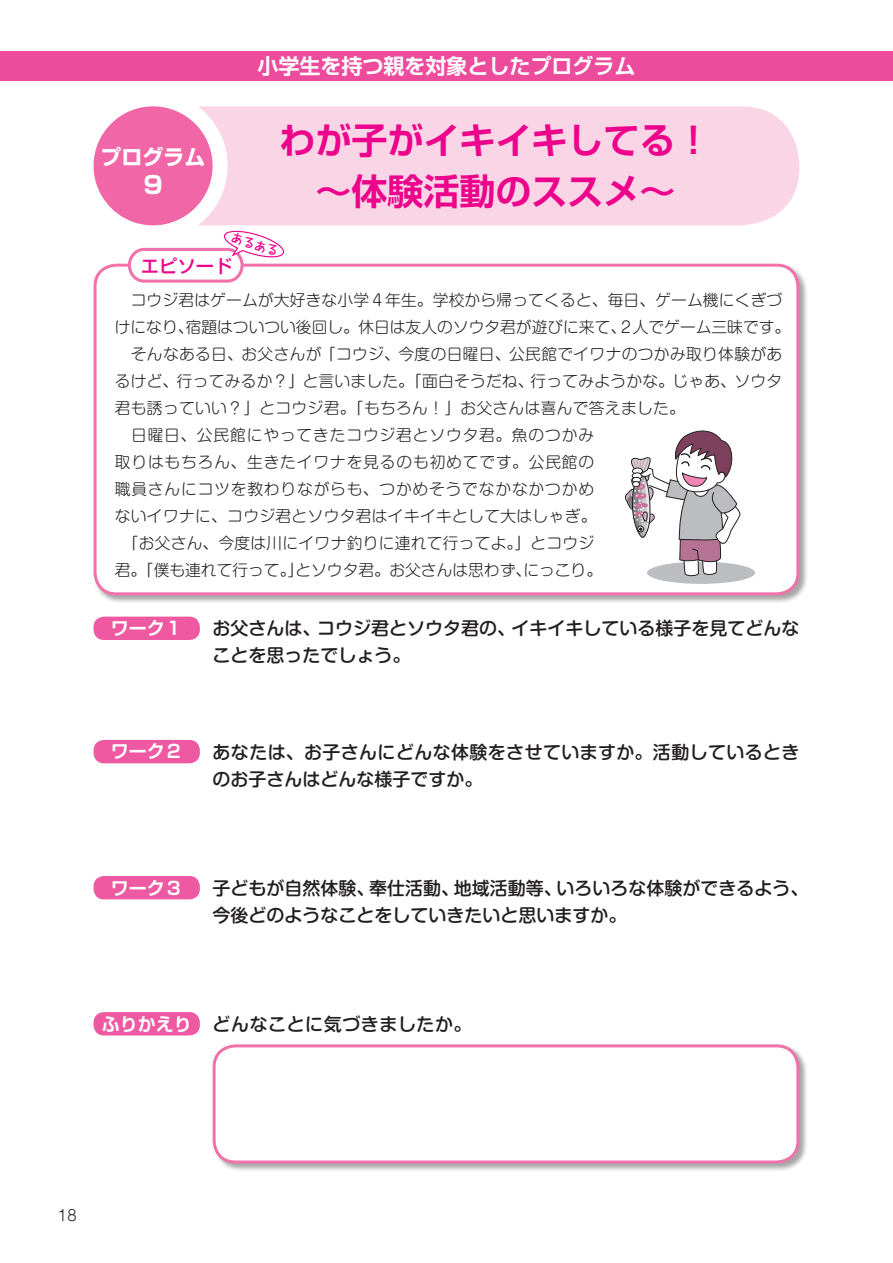
<style>
.page{position:relative;width:893px;height:1263px;background:#fff}
.page>*{position:absolute;margin:0;border:0;box-sizing:border-box;transform-origin:0 0}
.t1{font:700 36px/51px "Shin Go Pr 6 De";color:#ed028c;text-align:center}
.t2{font:700 24px "Shin Go Pr 6";color:#fff}
.t3{font:700 21px "Shin Go Pr 6 De";color:#fff}
.t4{font:700 21px "Shin Go Pr 6";color:#fff}
.t5{font:500 18.3px "Shin Go Pr 6";color:#ed028c}
.t6{font:500 18px/27px "Shin M Go Pr 6";color:#231f20}
.t7{font:500 18px/27px "Shin M Go Pr 6";letter-spacing:.02em;color:#231f20}
.t8{font:700 18px "Shin Go Pr 6 De";color:#fff}
.t9{font:500 18px "Shin M Go Pr 6";letter-spacing:.03em;color:#231f20}
.t10{font:300 15.75px/27px "Shin M Go Pr 6";letter-spacing:.02em;color:#231f20}
.t11{font:300 15px "Shin M Go Pr 6";color:#231f20}
.t12{font:700 12.15px "Taka Hand Std De";color:#ed028c}
</style>
<div class="page">
<div style="left:212px;top:1044px;width:596px;height:128px;background:#231f20;opacity:.4"></div>
<div style="left:214px;top:1046px;width:584px;height:116px;background:#fff;border-radius:21px"></div>
<div style="left:213px;top:1044px;width:586px;height:119px;border:3px solid #f171ab;border-radius:21px"></div>
<div style="left:94px;top:617px;width:106px;height:23px;background:#ef59a1;border-radius:10px"></div>
<div style="left:94px;top:740px;width:106px;height:23px;background:#ef59a1;border-radius:10px"></div>
<div style="left:94px;top:876px;width:106px;height:23px;background:#ef59a1;border-radius:10px"></div>
<div style="left:94px;top:1012px;width:106px;height:23px;background:#ef59a1;border-radius:10px"></div>
<div style="left:93px;top:263px;width:715px;height:341px;background:#231f20;opacity:.4"></div>
<div style="left:95px;top:265px;width:703px;height:329px;background:#fff;border-radius:21px"></div>
<div style="left:94px;top:264px;width:705px;height:331px;border:3px solid #f171ab;border-radius:21px"></div>
<div style="left:647px;top:562px;width:108px;height:22px;background:#bcbdc0;border-radius:50%"></div>
<svg style="left:625px;top:430px;width:117px;height:154px"></svg>
<div style="left:0;top:51px;width:893px;height:30px;background:#ed4c9c"></div>
<div style="left:123px;top:106px;width:676px;height:119px;background:#fad5e5;border-radius:59px"></div>
<div style="left:86px;top:99px;width:134px;height:134px;background:#f166a7;border-radius:50%"></div>
<div style="left:79px;top:91px;width:149px;height:149px;border:15px solid #fff;border-radius:50%"></div>
<div style="left:129px;top:249px;width:113px;height:32px;background:#fff;border-radius:15px"></div>
<div style="left:128px;top:248px;width:116px;height:35px;border:3px solid #f171ab;border-radius:15px"></div>
<svg style="left:222px;top:230px;width:63px;height:30px"></svg>
<h3 class="t4" style="left:101px;top:140px;width:106px">プログラム</h3>
<h2 class="t2" style="left:141px;top:166px;width:25px">９</h2>
<h3 class="t3" style="left:257px;top:49px;width:380px">小学生を持つ親を対象としたプログラム</h3>
<h1 class="t1" style="left:279px;top:113px;width:433px">わが子がイキイキしてる！～体験活動のススメ～</h1>
<p class="t12" style="left:234px;top:229px;width:50px;rotate:17deg">あるある</p>
<p class="t5" style="left:141px;top:251px;width:93px">エピソード</p>
<p class="t10" style="left:115px;top:286px;width:677px">　コウジ君はゲームが大好きな小学４年生。学校から帰ってくると、毎日、ゲーム機にくぎづけになり、宿題はついつい後回し。休日は友人のソウタ君が遊びに来て、２人でゲーム三昧です。　そんなある日、お父さんが「コウジ、今度の日曜日、公民館でイワナのつかみ取り体験があるけど、行ってみるか？」と言いました。「面白そうだね、行ってみようかな。じゃあ、ソウタ君も誘っていい？」とコウジ君。「もちろん！」お父さんは喜んで答えました。<br>　日曜日、公民館にやってきたコウジ君とソウタ君。魚のつかみ<br>取りはもちろん、生きたイワナを見るのも初めてです。公民館の<br>職員さんにコツを教わりながらも、つかめそうでなかなかつかめ<br>ないイワナに、コウジ君とソウタ君はイキイキとして大はしゃぎ。<br>　「お父さん、今度は川にイワナ釣りに連れて行ってよ。」とコウジ<br>君。「僕も連れて行って。」とソウタ君。お父さんは思わず、にっこり。</p>
<p class="t8" style="left:111px;top:613px;width:73px">ワーク１</p>
<p class="t8" style="left:111px;top:737px;width:73px">ワーク２</p>
<p class="t6" style="left:213px;top:614px;width:588px">お父さんは、コウジ君とソウタ君の、イキイキしている様子を見てどんなことを思ったでしょう。</p>
<p class="t7" style="left:213px;top:738px;width:588px">あなたは、お子さんにどんな体験をさせていますか。活動しているときのお子さんはどんな様子ですか。</p>
<p class="t8" style="left:111px;top:873px;width:73px">ワーク３</p>
<p class="t6" style="left:213px;top:874px;width:597px">子どもが自然体験、奉仕活動、地域活動等、いろいろな体験ができるよう、今後どのようなことをしていきたいと思いますか。</p>
<p class="t8" style="left:102px;top:1009px;width:91px">ふりかえり</p>
<p class="t9" style="left:213px;top:1009px;width:261px">どんなことに気づきましたか。</p>
<p class="t11" style="left:58px;top:1203px;width:20px">18</p>
</div>
